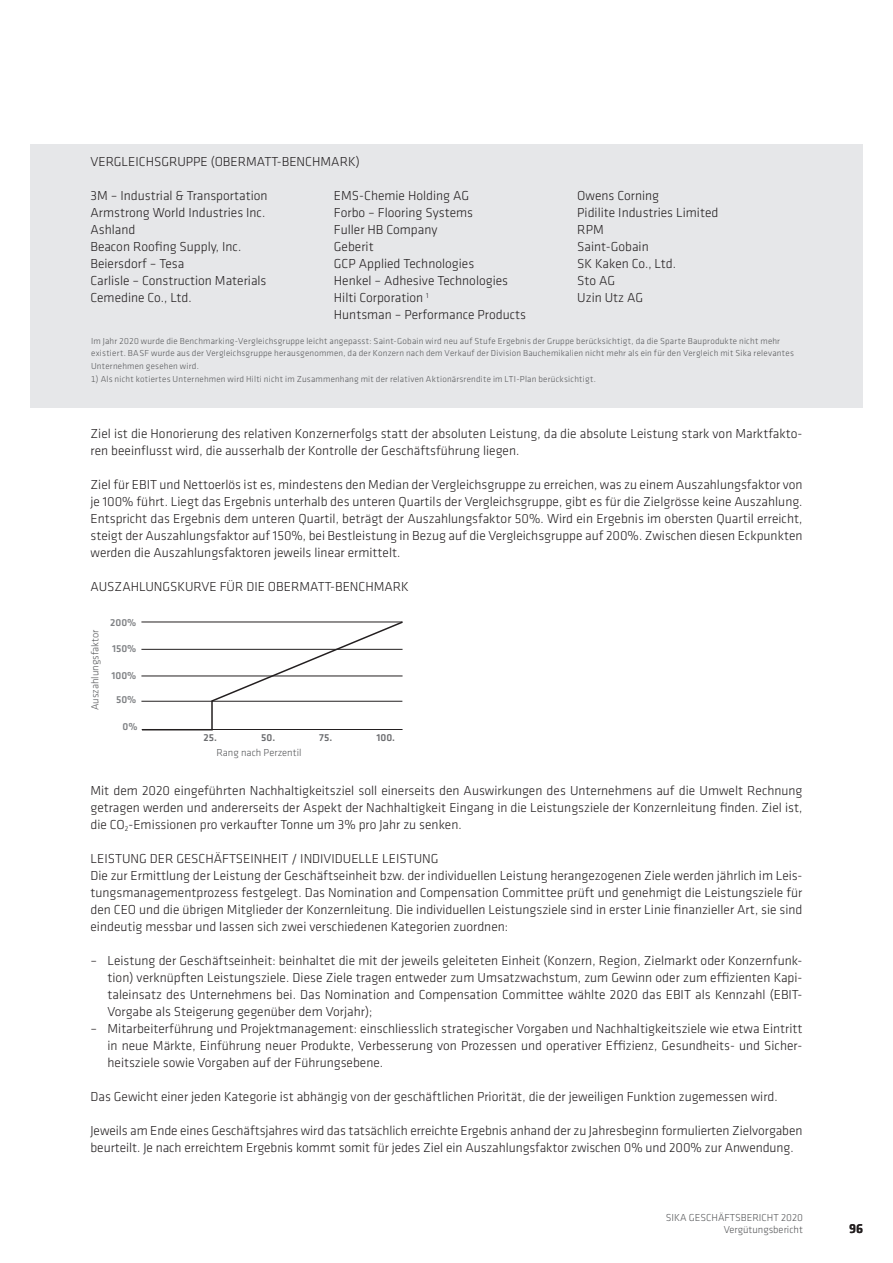
<style>
.page{position:relative;width:893px;height:1263px;background:#fff}
.page>*{position:absolute;margin:0;border:0;box-sizing:border-box;transform-origin:0 0}
.t1{font:300 13.5px/17px "Klavika";color:#231f20}
.t2{font:500 13.5px "Klavika";color:#231f20}
.t3{font:300 10.5px/12.6px "Klavika";color:#57585a;text-align:right}
.t4{font:500 10.5px "Klavika";color:#808285}
.t5{font:500 10.5px "Klavika";color:#6c6d70}
.t6{font:300 9px/12.8px "Klavika";letter-spacing:.02em;color:#57585a}
</style>
<div class="page">
<div style="left:30px;top:145px;width:833px;height:263px;background:#e6e7e9"></div>
<svg style="left:141px;top:621px;width:262px;height:110px"></svg>
<p class="t1" style="left:91px;top:153px;width:271px">VERGLEICHSGRUPPE (OBERMATT-BENCHMARK)</p>
<p class="t1" style="left:91px;top:187px;width:179px">3M – Industrial &amp; Transportation<br>Armstrong World Industries Inc.<br>Ashland<br>Beacon Roofing Supply, Inc.<br>Beiersdorf – Tesa<br>Carlisle – Construction Materials<br>Cemedine Co., Ltd.</p>
<p class="t1" style="left:334px;top:187px;width:194px">EMS-Chemie Holding AG<br>Forbo – Flooring Systems<br>Fuller HB Company<br>Geberit<br>GCP Applied Technologies<br>Henkel – Adhesive Technologies<br>Hilti Corporation <sup>1<br></sup>Huntsman – Performance Products</p>
<p class="t1" style="left:577px;top:187px;width:143px">Owens Corning<br>Pidilite Industries Limited<br>RPM<br>Saint-Gobain<br>SK Kaken Co., Ltd.<br>Sto AG<br>Uzin Utz AG</p>
<p class="t6" style="left:91px;top:334px;width:704px">Im Jahr 2020 wurde die Benchmarking-Vergleichsgruppe leicht angepasst: Saint-Gobain wird neu auf Stufe Ergebnis der Gruppe berücksichtigt, da die Sparte Bauprodukte nicht mehr existiert. BASF wurde aus der Vergleichsgruppe herausgenommen, da der Konzern nach dem Verkauf der Division Bauchemikalien nicht mehr als ein für den Vergleich mit Sika relevantes<br>Unternehmen gesehen wird.</p>
<p class="t6" style="left:91px;top:372px;width:506px">1) Als nicht kotiertes Unternehmen wird Hilti nicht im Zusammenhang mit der relativen Aktionärsrendite im LTI-Plan berücksichtigt.</p>
<p class="t1" style="left:91px;top:425px;width:713px">Ziel ist die Honorierung des relativen Konzernerfolgs statt der absoluten Leistung, da die absolute Leistung stark von Marktfakto&shy;ren beeinflusst wird, die ausserhalb der Kontrolle der Geschäftsführung liegen.</p>
<p class="t1" style="left:91px;top:476px;width:713px;text-align:justify">Ziel für EBIT und Nettoerlös ist es, mindestens den Median der Vergleichsgruppe zu erreichen, was zu einem Auszahlungsfaktor von je 100% führt. Liegt das Ergebnis unterhalb des unteren Quartils der Vergleichsgruppe, gibt es für die Zielgrösse keine Auszahlung.<br>Entspricht das Ergebnis dem unteren Quartil, beträgt der Auszahlungsfaktor 50%. Wird ein Ergebnis im obersten Quartil erreicht, steigt der Auszahlungsfaktor auf 150%, bei Bestleistung in Bezug auf die Vergleichsgruppe auf 200%. Zwischen diesen Eckpunkten werden die Auszahlungsfaktoren jeweils linear ermittelt.</p>
<p class="t1" style="left:91px;top:578px;width:320px">AUSZAHLUNGSKURVE FÜR DIE OBERMATT-BENCHMARK</p>
<p class="t3" style="left:88px;top:710px;width:82px;rotate:-90deg">Auszahlungsfaktor</p>
<p class="t4" style="left:110px;top:616px;width:28px">200%</p>
<p class="t4" style="left:112px;top:641px;width:26px">150%</p>
<p class="t4" style="left:111px;top:668px;width:27px">100%</p>
<p class="t4" style="left:116px;top:692px;width:22px">50%</p>
<p class="t4" style="left:123px;top:719px;width:17px">0%</p>
<p class="t5" style="left:204px;top:731px;width:15px">25.</p>
<p class="t5" style="left:261px;top:731px;width:16px">50.</p>
<p class="t5" style="left:319px;top:731px;width:14px">75.</p>
<p class="t5" style="left:376px;top:731px;width:20px">100.</p>
<p class="t3" style="left:216px;top:746px;width:87px">Rang nach Perzentil</p>
<p class="t1" style="left:91px;top:782px;width:713px;text-align:justify">Mit dem 2020 eingeführten Nachhaltigkeitsziel soll einerseits den Auswirkungen des Unternehmens auf die Umwelt Rechnung getragen werden und andererseits der Aspekt der Nachhaltigkeit Eingang in die Leistungsziele der Konzernleitung finden. Ziel ist, die CO<sub>2</sub>-Emissionen pro verkaufter Tonne um 3% pro Jahr zu senken.</p>
<p class="t1" style="left:91px;top:850px;width:713px">LEISTUNG DER GESCHÄFTSEINHEIT / INDIVIDUELLE LEISTUNG<br>Die zur Ermittlung der Leistung der Geschäftseinheit bzw. der individuellen Leistung herangezogenen Ziele werden jährlich im Leis&shy;tungsmanagementprozess festgelegt. Das Nomination and Compensation Committee prüft und genehmigt die Leistungsziele für den CEO und die übrigen Mitglieder der Konzernleitung. Die individuellen Leistungsziele sind in erster Linie finanzieller Art, sie sind eindeutig messbar und lassen sich zwei verschiedenen Kategorien zuordnen:</p>
<p class="t1" style="left:108px;top:952px;width:696px;text-indent:-17px">– Leistung der Geschäftseinheit: beinhaltet die mit der jeweils geleiteten Einheit (Konzern, Region, Zielmarkt oder Konzernfunk&shy;tion) verknüpften Leistungsziele. Diese Ziele tragen entweder zum Umsatzwachstum, zum Gewinn oder zum effizienten Kapi&shy;taleinsatz des Unternehmens bei. Das Nomination and Compensation Committee wählte 2020 das EBIT als Kennzahl (EBIT-Vorgabe als Steigerung gegenüber dem Vorjahr);</p>
<p class="t1" style="left:108px;top:1020px;width:696px;text-align:justify;text-indent:-17px">– Mitarbeiterführung und Projektmanagement: einschliesslich strategischer Vorgaben und Nachhaltigkeitsziele wie etwa Eintritt in neue Märkte, Einführung neuer Produkte, Verbesserung von Prozessen und operativer Effizienz, Gesundheits- und Sicher&shy;heitsziele sowie Vorgaben auf der Führungsebene.</p>
<p class="t1" style="left:91px;top:1088px;width:689px">Das Gewicht einer jeden Kategorie ist abhängig von der geschäftlichen Priorität, die der jeweiligen Funktion zugemessen wird.</p>
<p class="t1" style="left:91px;top:1122px;width:713px">Jeweils am Ende eines Geschäftsjahres wird das tatsächlich erreichte Ergebnis anhand der zu Jahresbeginn formulierten Zielvorgaben beurteilt. Je nach erreichtem Ergebnis kommt somit für jedes Ziel ein Auszahlungsfaktor zwischen 0% und 200% zur Anwendung.</p>
<p class="t3" style="left:666px;top:1211px;width:139px">SIKA GESCHÄFTSBERICHT 2020<br>Vergütungsbericht</p>
<p class="t2" style="left:849px;top:1219px;width:16px">96</p>
</div>
